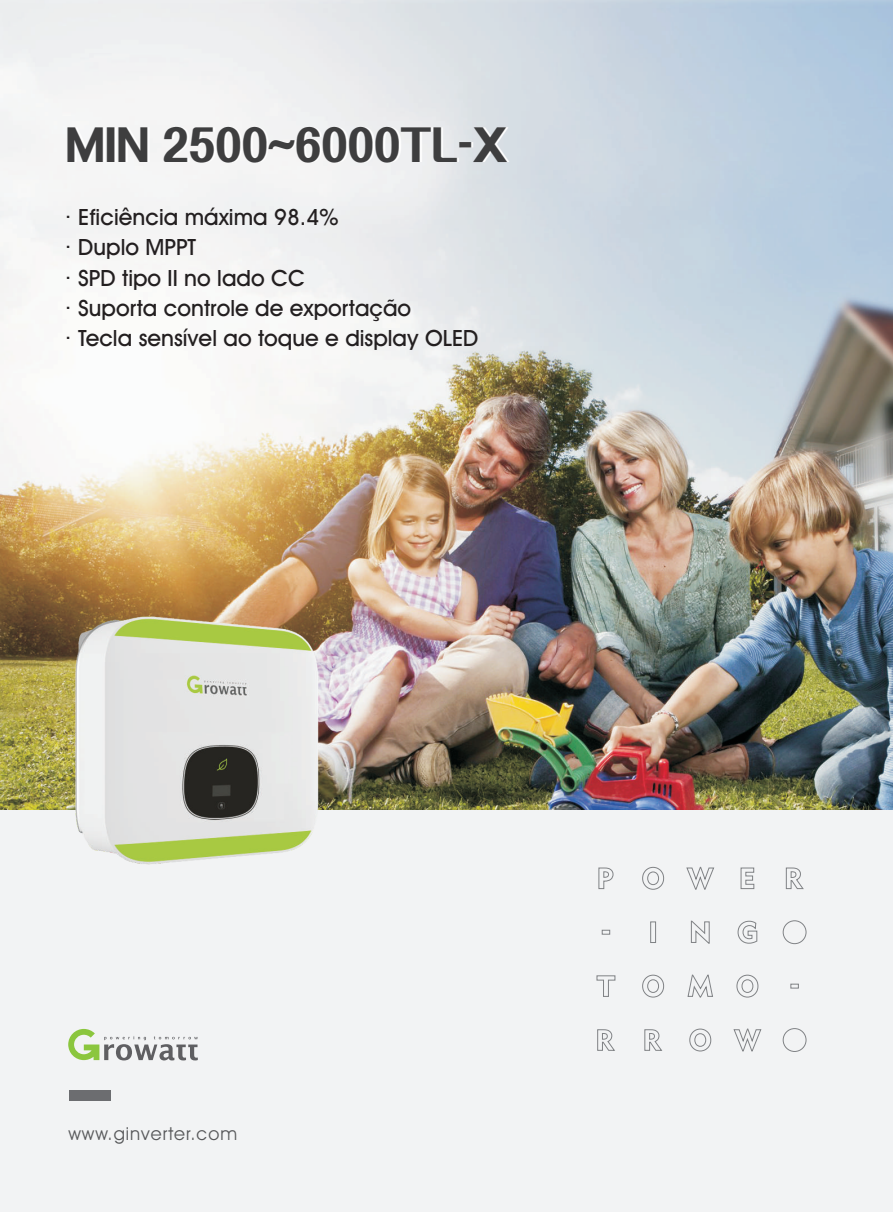
<style>
.page{position:relative;width:893px;height:1212px;background:#f2f3f4}
.page>*{position:absolute;margin:0;border:0;box-sizing:border-box;transform-origin:0 0}
.t1{font:800 47.4px "M Elle HKS";letter-spacing:-.015em;color:#3e3e3f}
.t2{font:500 22.5px/30.5px "Avant Garde IT Cby BT";color:#231f20}
.t3{font:18px "Avant Garde IT Cby BT";letter-spacing:.055em;color:#57585a}
.s1{font-family:"Arial";font-weight:400}
</style>
<div class="page">
<img style="left:0;top:0;width:893px;height:810px">
<div style="left:783px;top:920px;width:23px;height:24px;border:1px solid #808285;border-radius:50%"></div>
<div style="left:783px;top:1028px;width:23px;height:24px;border:1px solid #808285;border-radius:50%"></div>
<svg style="left:598px;top:867px;width:16px;height:22px"></svg>
<svg style="left:786px;top:867px;width:18px;height:22px"></svg>
<div style="left:650px;top:921px;width:6px;height:22px;border:1px solid #808285"></div>
<svg style="left:691px;top:920px;width:19px;height:24px"></svg>
<svg style="left:737px;top:920px;width:20px;height:24px"></svg>
<svg style="left:596px;top:975px;width:20px;height:22px"></svg>
<svg style="left:642px;top:974px;width:22px;height:24px"></svg>
<svg style="left:687px;top:974px;width:26px;height:24px"></svg>
<svg style="left:736px;top:974px;width:23px;height:24px"></svg>
<svg style="left:597px;top:1029px;width:18px;height:22px"></svg>
<svg style="left:644px;top:1029px;width:19px;height:22px"></svg>
<svg style="left:689px;top:1028px;width:22px;height:23px"></svg>
<svg style="left:733px;top:1028px;width:29px;height:24px"></svg>
<svg style="left:642px;top:867px;width:22px;height:23px"></svg>
<svg style="left:686px;top:867px;width:28px;height:23px"></svg>
<svg style="left:740px;top:867px;width:14px;height:22px"></svg>
<svg style="left:602px;top:930px;width:8px;height:4px"></svg>
<svg style="left:790px;top:984px;width:9px;height:4px"></svg>
<div style="left:69px;top:1090px;width:41px;height:11px;background:#6c6d70"></div>
<svg style="left:68px;top:1029px;width:130px;height:31px"></svg>
<img style="left:67px;top:611px;width:260px;height:254px">
<h1 class="t1" style="left:65px;top:119px;width:444px">MIN 2500~6000TL-X</h1>
<p class="t2" style="left:64px;top:204px;width:416px"><span class="s1">·</span> Eficiência máxima 98.4%<br><span class="s1">·</span> Duplo MPPT<br><span class="s1">·</span> SPD tipo II no lado CC<br><span class="s1">·</span> Suporta controle de exportação<br><span class="s1">·</span> Tecla sensível ao toque e display OLED</p>
<p class="t3" style="left:68px;top:1126px;width:170px">www.ginverter.com</p>
</div>
